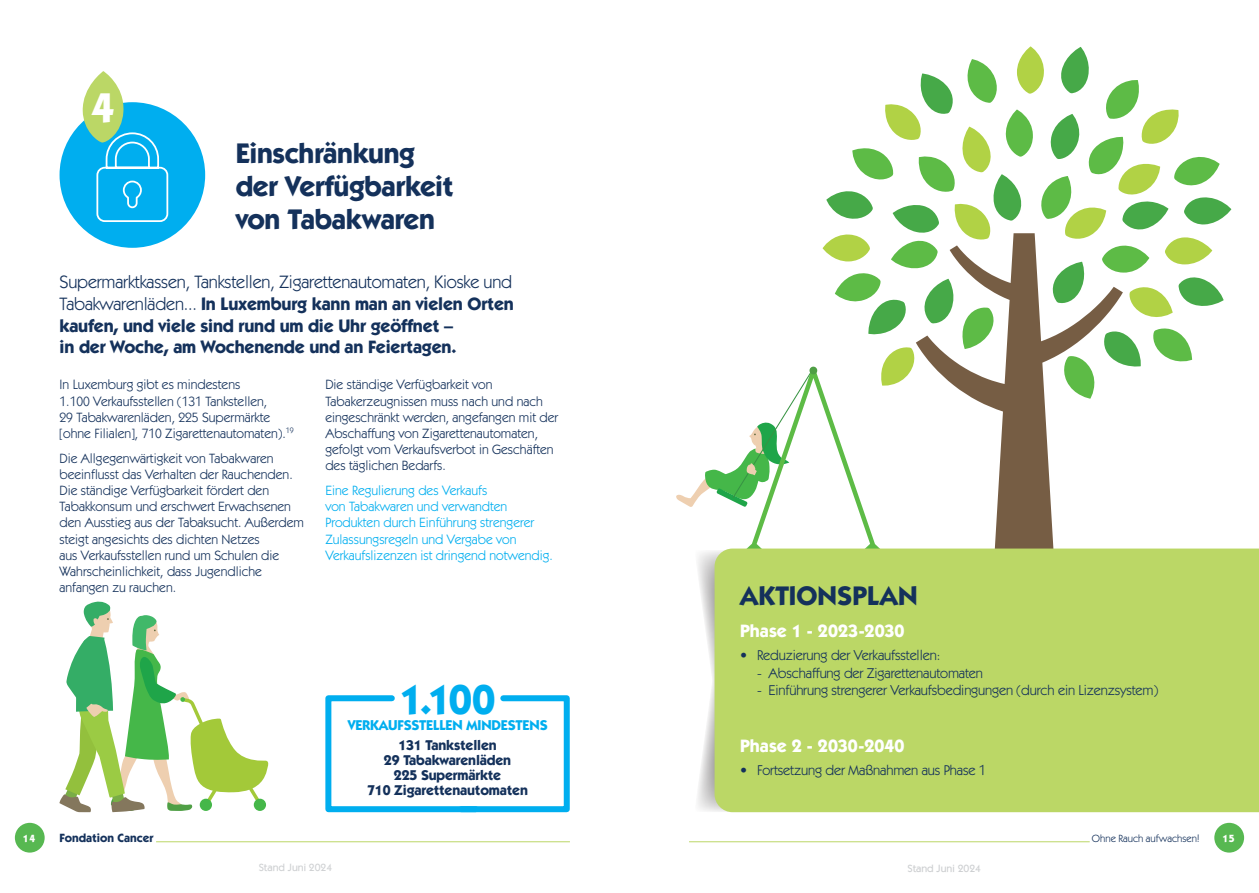
<style>
.page{position:relative;width:1259px;height:893px;background:#fff}
.page>*{position:absolute;margin:0;border:0;box-sizing:border-box;transform-origin:0 0}
.t1{font:700 42px "ITC Kabel Std";color:#00aeef}
.t2{font:700 41.85px "ITC Kabel Std";color:#fff}
.t3{font:700 28.5px "ITC Kabel Std";letter-spacing:-.01em;color:#14315b}
.t4{font:700 27px "ITC Kabel Std";letter-spacing:.01em;color:#14315b}
.t5{font:700 18px/21.6px "ITC Kabel Std";letter-spacing:-.01em;color:#14315b}
.t6{font:700 18px "ITC Kabel Std";letter-spacing:.005em;color:#fff}
.t7{font:14.25px "ITC Kabel Std";letter-spacing:-.01em;color:#14315b}
.t8{font:700 14.25px "ITC Kabel Std";letter-spacing:-.01em;color:#14315b}
.t9{font:700 14.25px "ITC Kabel Std";letter-spacing:-.01em;color:#00aeef}
.texte_book{font:13.5px/16.2px "ITC Kabel Std";color:#14315b}
.texte_bleu_ciel_book{font:13.5px/16.2px "ITC Kabel Std";color:#00aeef}
.t10{font:700 12px "ITC Kabel Std";color:#14315b}
.t11{font:10.5px "ITC Kabel Std";letter-spacing:.005em;color:#14315b}
.t12{font:500 10.5px "ITC Kabel Std";color:#cfd1d3}
.t13{font:500 10.5px "ITC Kabel Std";color:#cdcfd1}
.t14{font:700 10.5px "ITC Kabel Std";color:#fff}
.s1{font-weight:400}
</style>
<div class="page">
<div style="left:15px;top:823px;width:30px;height:30px;background:#57b851;border-radius:50%"></div>
<div style="left:1214px;top:823px;width:30px;height:30px;background:#57b851;border-radius:50%"></div>
<hr style="left:156px;top:841px;width:414px;height:1px;background:#bbd766">
<hr style="left:689px;top:841px;width:400px;height:1px;background:#bbd766">
<div style="left:60px;top:102px;width:145px;height:146px;background:#00aeef;border-radius:50%"></div>
<svg style="left:676px;top:46px;width:555px;height:765px"></svg>
<div style="left:714px;top:549px;width:545px;height:263px;background:#bbd766"></div>
<svg style="left:82px;top:71px;width:87px;height:151px"></svg>
<svg style="left:59px;top:601px;width:210px;height:211px"></svg>
<svg style="left:325px;top:695px;width:245px;height:118px"></svg>
<p class="t2" style="left:92px;top:82px;width:25px">4</p>
<p class="t3" style="left:236px;top:136px;width:181px">Einschränkung</p>
<p class="t3" style="left:236px;top:169px;width:219px">der Verfügbarkeit</p>
<p class="t3" style="left:236px;top:202px;width:201px">von Tabakwaren</p>
<p class="t5" style="left:60px;top:271px;width:456px"><span class="s1">Supermarktkassen, Tankstellen, Zigarettenautomaten, Kioske und Tabakwarenläden...</span> In Luxemburg kann man an vielen Orten kaufen, und viele sind rund um die Uhr geöffnet –<br>in der Woche, am Wochenende und an Feiertagen.</p>
<p class="texte_book" style="left:60px;top:377px;width:235px">In Luxemburg gibt es mindestens<br>1.100 Verkaufsstellen (131 Tankstellen,<br>29 Tabakwarenläden, 225 Supermärkte [ohne Filialen], 710 Zigarettenautomaten).<sup>19</sup></p>
<p class="texte_book" style="left:60px;top:450px;width:246px">Die Allgegenwärtigkeit von Tabakwaren beeinflusst das Verhalten der Rauchenden.<br>Die ständige Verfügbarkeit fördert den Tabakkonsum und erschwert Erwachsenen den Ausstieg aus der Tabaksucht. Außerdem steigt angesichts des dichten Netzes<br>aus Verkaufsstellen rund um Schulen die Wahrscheinlichkeit, dass Jugendliche anfangen zu rauchen.</p>
<p class="texte_book" style="left:325px;top:377px;width:234px">Die ständige Verfügbarkeit von Tabakerzeugnissen muss nach und nach eingeschränkt werden, angefangen mit der Abschaffung von Zigarettenautomaten, gefolgt vom Verkaufsverbot in Geschäften des täglichen Bedarfs.</p>
<p class="texte_bleu_ciel_book" style="left:325px;top:482px;width:229px">Eine Regulierung des Verkaufs<br>von Tabakwaren und verwandten Produkten durch Einführung strengerer Zulassungsregeln und Vergabe von Verkaufslizenzen ist dringend notwendig.</p>
<p class="t1" style="left:399px;top:674px;width:97px">1.100</p>
<p class="t8" style="left:398px;top:736px;width:100px">131 Tankstellen</p>
<p class="t8" style="left:384px;top:751px;width:129px">29 Tabakwarenläden</p>
<p class="t8" style="left:394px;top:766px;width:109px">225 Supermärkte</p>
<p class="t8" style="left:367px;top:781px;width:162px">710 Zigarettenautomaten</p>
<p class="t9" style="left:348px;top:716px;width:201px">VERKAUFSSTELLEN MINDESTENS</p>
<p class="t4" style="left:740px;top:580px;width:179px">AKTIONSPLAN</p>
<p class="t6" style="left:740px;top:620px;width:166px">Phase 1 - 2023-2030</p>
<p class="t7" style="left:740px;top:647px;width:202px">• Reduzierung der Verkaufsstellen:</p>
<p class="t7" style="left:757px;top:664px;width:227px">- Abschaffung der Zigarettenautomaten</p>
<p class="t7" style="left:757px;top:681px;width:403px">- Einführung strengerer Verkaufsbedingungen (durch ein Lizenzsystem)</p>
<p class="t6" style="left:740px;top:735px;width:166px">Phase 2 - 2030-2040</p>
<p class="t7" style="left:740px;top:762px;width:247px">• Fortsetzung der Maßnahmen aus Phase 1</p>
<p class="t14" style="left:23px;top:831px;width:14px">14</p>
<p class="t10" style="left:60px;top:831px;width:96px">Fondation Cancer</p>
<p class="t11" style="left:1091px;top:832px;width:109px">Ohne Rauch aufwachsen!</p>
<p class="t14" style="left:1222px;top:831px;width:14px">15</p>
<p class="t12" style="left:259px;top:861px;width:75px">Stand Juni 2024</p>
<p class="t13" style="left:907px;top:862px;width:75px">Stand Juni 2024</p>
</div>
